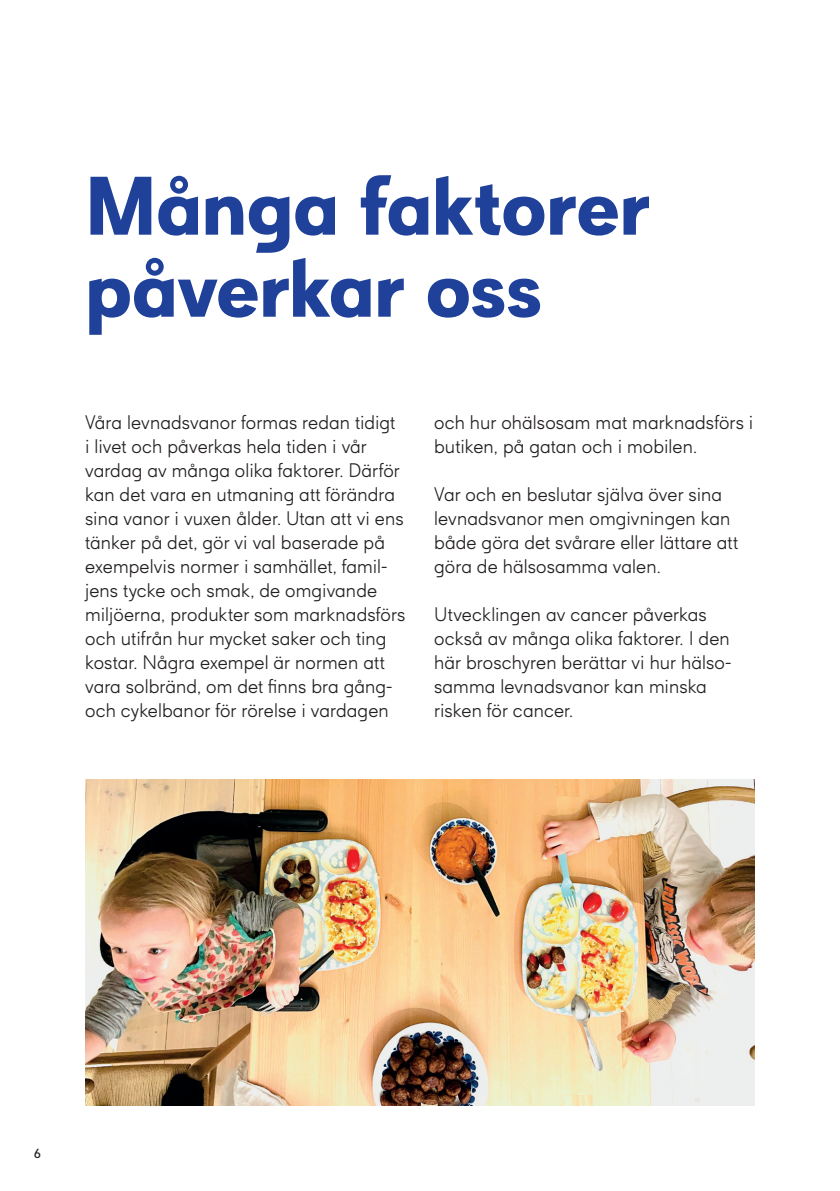
<style>
.page{position:relative;width:840px;height:1191px;background:#fff}
.page>*{position:absolute;margin:0;border:0;box-sizing:border-box;transform-origin:0 0}
.t1{font:700 76px/82px "Cancerfonden Sans";letter-spacing:-.01em;color:#20419a}
.t2{font:300 18px/24px "Cancerfonden Sans";letter-spacing:.005em;color:#231f20}
.t3{font:12px "Cancerfonden Sans";color:#231f20}
</style>
<div class="page">
<img style="left:85px;top:780px;width:669px;height:326px">
<h1 class="t1" style="left:85px;top:165px;width:566px">Många faktorer påverkar oss</h1>
<p class="t2" style="left:85px;top:410px;width:321px">Våra levnadsvanor formas redan tidigt<br>i livet och påverkas hela tiden i vår vardag av många olika faktorer. Därför kan det vara en utmaning att förändra sina vanor i vuxen ålder. Utan att vi ens tänker på det, gör vi val baserade på exempelvis normer i samhället, famil&shy;jens tycke och smak, de omgivande miljöerna, produkter som marknadsförs och utifrån hur mycket saker och ting kostar. Några exempel är normen att vara solbränd, om det finns bra gång&shy;och cykelbanor för rörelse i vardagen</p>
<p class="t2" style="left:434px;top:410px;width:320px">och hur ohälsosam mat marknadsförs i butiken, på gatan och i mobilen.</p>
<p class="t2" style="left:434px;top:482px;width:305px">Var och en beslutar själva över sina levnadsvanor men omgivningen kan både göra det svårare eller lättare att göra de hälsosamma valen.</p>
<p class="t2" style="left:434px;top:602px;width:297px">Utvecklingen av cancer påverkas också av många olika faktorer. I den här broschyren berättar vi hur hälso&shy;samma levnadsvanor kan minska risken för cancer.</p>
<p class="t3" style="left:34px;top:1145px;width:8px">6</p>
</div>
